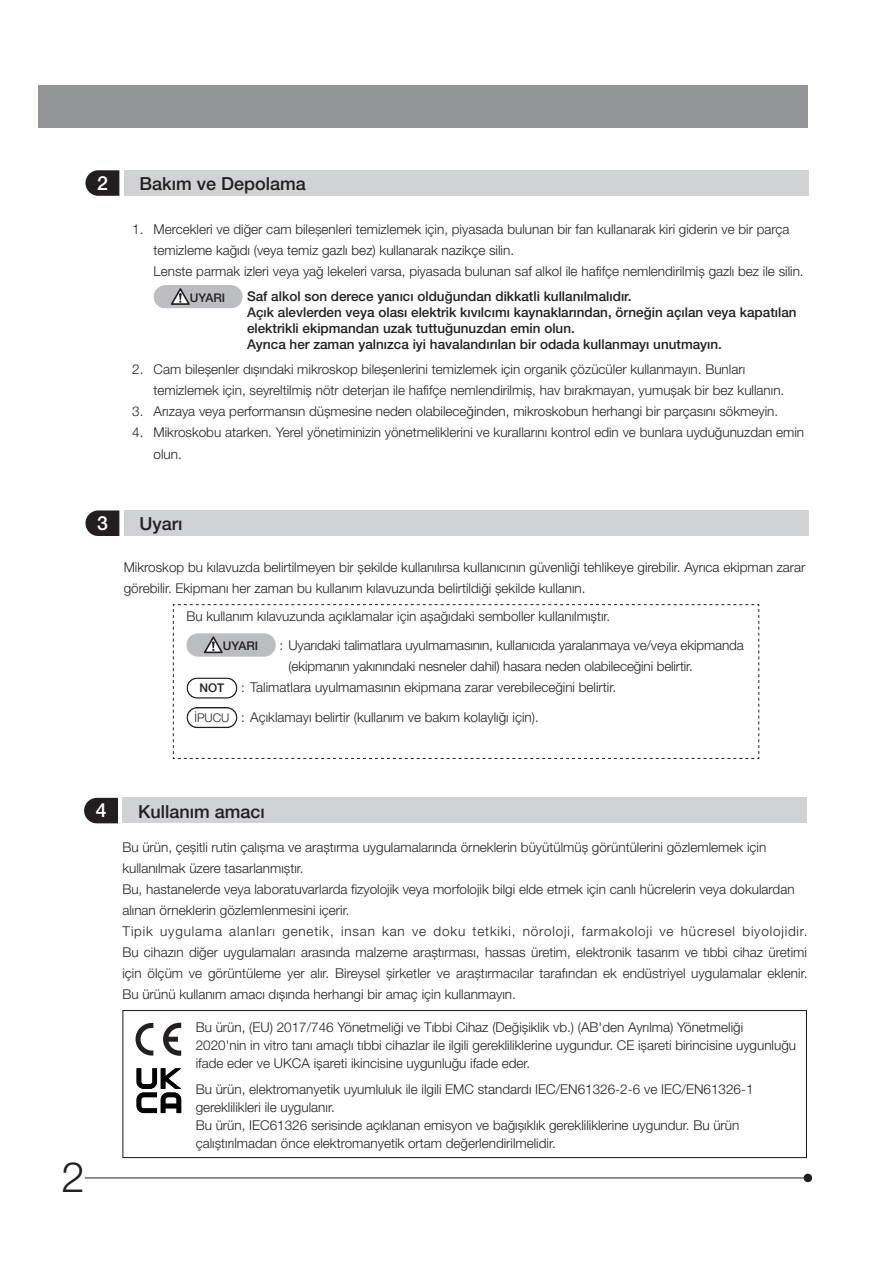
<style>
.page{position:relative;width:893px;height:1263px;background:#fff}
.page>*{position:absolute;margin:0;border:0;box-sizing:border-box;transform-origin:0 0}
.t1{font:300 42px "Helvetica Neue LT Pro";color:#231f20}
.t2{font:500 19.5px "Helvetica Neue LT Pro";color:#fff}
.t3{font:500 18px "Helvetica Neue LT Pro";color:#231f20}
.t4{font:300 13.5px/21px "Helvetica Neue LT Pro";color:#231f20}
.t5{font:500 13.5px/16.2px "Helvetica Neue LT Pro";color:#231f20}
.t6{font:500 12px "Helvetica Neue LT Pro";color:#231f20}
.s1{font-size:12px}
</style>
<div class="page">
<div style="left:804px;top:1174px;width:8px;height:8px;background:#231f20;border-radius:50%"></div>
<hr style="left:85px;top:1177px;width:723px;height:1px;background:#231f20">
<div style="left:38px;top:85px;width:770px;height:43px;background:#939598"></div>
<div style="left:124px;top:170px;width:684px;height:26px;background:#d1d2d4"></div>
<svg style="left:85px;top:170px;width:34px;height:26px"></svg>
<div style="left:153px;top:285px;width:90px;height:23px;background:#bcbdc0;border-radius:12px"></div>
<svg style="left:171px;top:288px;width:19px;height:17px"></svg>
<svg style="left:173px;top:604px;width:586px;height:155px"></svg>
<div style="left:124px;top:510px;width:684px;height:26px;background:#d1d2d4"></div>
<svg style="left:85px;top:510px;width:34px;height:26px"></svg>
<div style="left:122px;top:798px;width:685px;height:25px;background:#d1d2d4"></div>
<svg style="left:84px;top:798px;width:34px;height:25px"></svg>
<div style="left:122px;top:1010px;width:685px;height:148px;border:1px solid #231f20"></div>
<svg style="left:163px;top:1023px;width:18px;height:33px"></svg>
<svg style="left:136px;top:1023px;width:17px;height:32px"></svg>
<svg style="left:136px;top:1068px;width:46px;height:46px"></svg>
<h2 class="t2" style="left:97px;top:171px;width:12px">2</h2>
<h3 class="t3" style="left:139px;top:173px;width:168px">Bakım ve Depolama</h3>
<p class="t4" style="left:153px;top:218px;width:652px;text-indent:-21px">1. Mercekleri ve diğer cam bileşenleri temizlemek için, piyasada bulunan bir fan kullanarak kiri giderin ve bir parça temizleme kağıdı (veya temiz gazlı bez) kullanarak nazikçe silin.<br>Lenste parmak izleri veya yağ lekeleri varsa, piyasada bulunan saf alkol ile hafifçe nemlendirilmiş gazlı bez ile silin.</p>
<p class="t5" style="left:247px;top:288px;width:551px">Saf alkol son derece yanıcı olduğundan dikkatli kullanılmalıdır.<br>Açık alevlerden veya olası elektrik kıvılcımı kaynaklarından, örneğin açılan veya kapatılan elektrikli ekipmandan uzak tuttuğunuzdan emin olun.<br>Ayrıca her zaman yalnızca iyi havalandırılan bir odada kullanmayı unutmayın.</p>
<p class="t4" style="left:153px;top:359px;width:632px;text-indent:-21px">2. Cam bileşenler dışındaki mikroskop bileşenlerini temizlemek için organik çözücüler kullanmayın. Bunları temizlemek için, seyreltilmiş nötr deterjan ile hafifçe nemlendirilmiş, hav bırakmayan, yumuşak bir bez kullanın.</p>
<p class="t4" style="left:132px;top:401px;width:647px">3. Arızaya veya performansın düşmesine neden olabileceğinden, mikroskobun herhangi bir parçasını sökmeyin.</p>
<p class="t4" style="left:153px;top:422px;width:652px;text-indent:-21px">4. Mikroskobu atarken. Yerel yönetiminizin yönetmeliklerini ve kurallarını kontrol edin ve bunlara uyduğunuzdan emin olun.</p>
<p class="t6" style="left:190px;top:290px;width:37px">UYARI</p>
<h2 class="t2" style="left:97px;top:511px;width:12px">3</h2>
<h3 class="t3" style="left:139px;top:513px;width:45px">Uyarı</h3>
<p class="t4" style="left:124px;top:556px;width:683px">Mikroskop bu kılavuzda belirtilmeyen bir şekilde kullanılırsa kullanıcının güvenliği tehlikeye girebilir. Ayrıca ekipman zarar görebilir. Ekipmanı her zaman bu kullanım kılavuzunda belirtildiği şekilde kullanın.</p>
<p class="t4" style="left:186px;top:605px;width:425px">Bu kullanım kılavuzunda açıklamalar için aşağıdaki semboller kullanılmıştır.</p>
<p class="t6" style="left:223px;top:639px;width:37px">UYARI</p>
<p class="t4" style="left:289px;top:635px;width:457px;text-indent:-9px">: Uyarıdaki talimatlara uyulmamasının, kullanıcıda yaralanmaya ve/veya ekipmanda (ekipmanın yakınındaki nesneler dahil) hasara neden olabileceğini belirtir.</p>
<p class="t6" style="left:199px;top:681px;width:26px">NOT</p>
<p class="t4" style="left:194px;top:672px;width:423px;line-height:29.5px;text-indent:47px">: Talimatlara uyulmamasının ekipmana zarar verebileceğini belirtir.<br><span class="s1">İPUCU</span> : Açıklamayı belirtir (kullanım ve bakım kolaylığı için).</p>
<h1 class="t1" style="left:62px;top:1151px;width:25px">2</h1>
<h2 class="t2" style="left:96px;top:799px;width:12px">4</h2>
<h3 class="t3" style="left:138px;top:800px;width:128px">Kullanım amacı</h3>
<p class="t4" style="left:122px;top:836px;width:687px">Bu ürün, çeşitli rutin çalışma ve araştırma uygulamalarında örneklerin büyütülmüş görüntülerini gözlemlemek için kullanılmak üzere tasarlanmıştır.<br>Bu, hastanelerde veya laboratuvarlarda fizyolojik veya morfolojik bilgi elde etmek için canlı hücrelerin veya dokulardan alınan örneklerin gözlemlenmesini içerir.<br>Tipik uygulama alanları genetik, insan kan ve doku tetkiki, nöroloji, farmakoloji ve hücresel biyolojidir.<br>Bu cihazın diğer uygulamaları arasında malzeme araştırması, hassas üretim, elektronik tasarım ve tıbbi cihaz üretimi için ölçüm ve görüntüleme yer alır. Bireysel şirketler ve araştırmacılar tarafından ek endüstriyel uygulamalar eklenir.<br>Bu ürünü kullanım amacı dışında herhangi bir amaç için kullanmayın.</p>
<p class="t4" style="left:196px;top:1017px;width:602px;line-height:18px">Bu ürün, (EU) 2017/746 Yönetmeliği ve Tıbbi Cihaz (Değişiklik vb.) (AB'den Ayrılma) Yönetmeliği<br>2020'nin in vitro tanı amaçlı tıbbi cihazlar ile ilgili gerekliliklerine uygundur. CE işareti birincisine uygunluğu ifade eder ve UKCA işareti ikincisine uygunluğu ifade eder.</p>
<p class="t4" style="left:196px;top:1080px;width:559px;line-height:18px">Bu ürün, elektromanyetik uyumluluk ile ilgili EMC standardı IEC/EN61326-2-6 ve IEC/EN61326-1 gereklilikleri ile uygulanır.<br>Bu ürün, IEC61326 serisinde açıklanan emisyon ve bağışıklık gerekliliklerine uygundur. Bu ürün çalıştırılmadan önce elektromanyetik ortam değerlendirilmelidir.</p>
</div>
